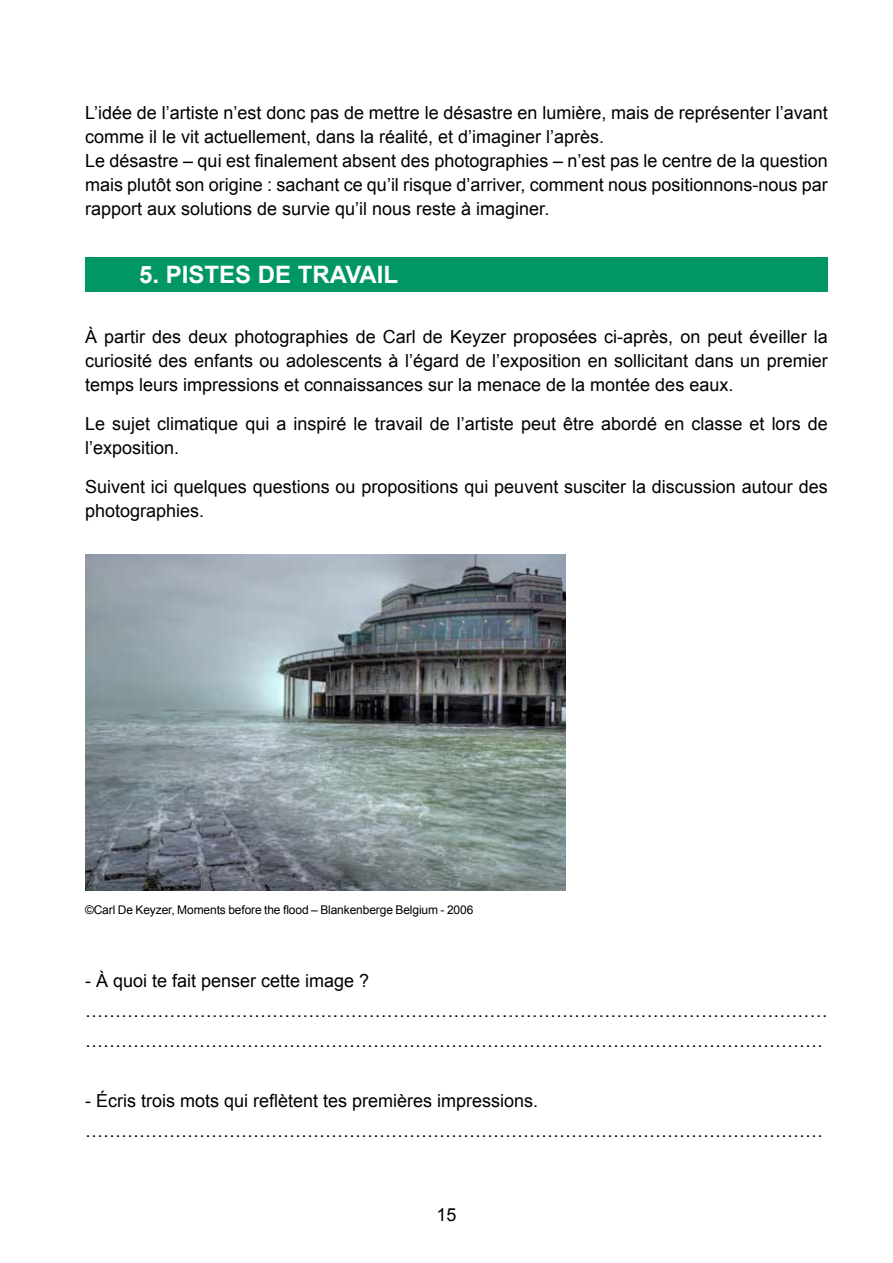
<style>
.page{position:relative;width:893px;height:1263px;background:#fff}
.page>*{position:absolute;margin:0;border:0;box-sizing:border-box;transform-origin:0 0}
.t1{font:700 24px "Arial";color:#fff}
.t2{font:18px/24px "Arial";color:#000}
.t3{font:12px "Arial";letter-spacing:-.01em;color:#000}
</style>
<div class="page">
<img style="left:85px;top:555px;width:481px;height:335px">
<div style="left:85px;top:257px;width:743px;height:34px;background:#009763"></div>
<p class="t2" style="left:85px;top:101px;width:744px">L’idée de l’artiste n’est donc pas de mettre le désastre en lumière, mais de représenter l’avant comme il le vit actuellement, dans la réalité, et d’imaginer l’après.<br>Le désastre – qui est finalement absent des photographies – n’est pas le centre de la question mais plutôt son origine : sachant ce qu’il risque d’arriver, comment nous positionnons-nous par rapport aux solutions de survie qu’il nous reste à imaginer.</p>
<h1 class="t1" style="left:139px;top:259px;width:261px">5. PISTES DE TRAVAIL</h1>
<p class="t2" style="left:85px;top:324px;width:744px;text-align:justify">À partir des deux photographies de Carl de Keyzer proposées ci-après, on peut éveiller la curiosité des enfants ou adolescents à l’égard de l’exposition en sollicitant dans un premier temps leurs impressions et connaissances sur la menace de la montée des eaux.</p>
<p class="t2" style="left:85px;top:411px;width:744px">Le sujet climatique qui a inspiré le travail de l’artiste peut être abordé en classe et lors de l’exposition.</p>
<p class="t2" style="left:85px;top:474px;width:744px">Suivent ici quelques questions ou propositions qui peuvent susciter la discussion autour des photographies.</p>
<p class="t3" style="left:85px;top:902px;width:390px">©Carl De Keyzer, Moments before the flood – Blankenberge Belgium - 2006</p>
<p class="t2" style="left:85px;top:966px;width:744px;line-height:30px">- À quoi te fait penser cette image ? …………………………………………………………………………………………………………… ……………………………………………………………………………………………………………</p>
<p class="t2" style="left:85px;top:1086px;width:739px;line-height:30px">- Écris trois mots qui reflètent tes premières impressions. ……………………………………………………………………………………………………………</p>
<p class="t2" style="left:436px;top:1202px;width:22px">15</p>
</div>
